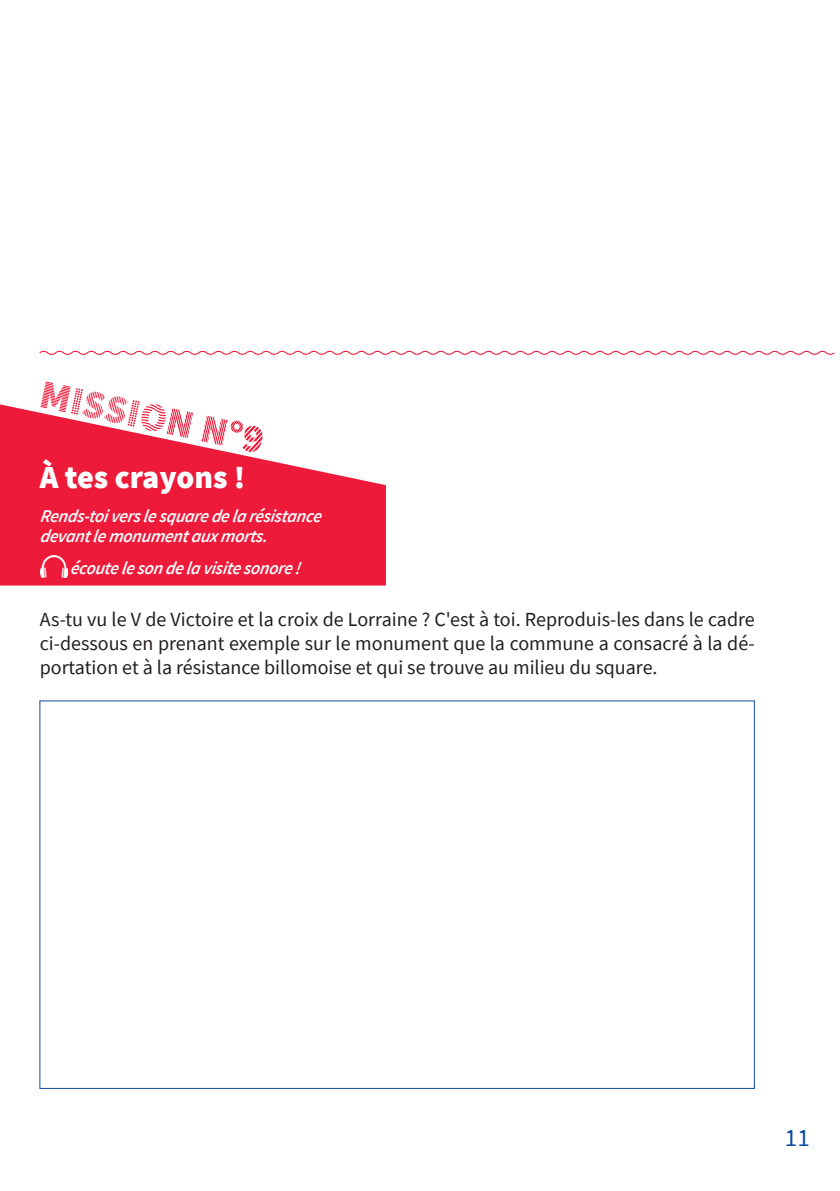
<style>
.page{position:relative;width:840px;height:1191px;background:#fff}
.page>*{position:absolute;margin:0;border:0;box-sizing:border-box;transform-origin:0 0}
.t1{font:900 32px "Source Sans Pro";color:#fff}
.t2{font:25px "Source Sans Pro";color:#0d4da1}
.t3{font:20px/24px "Source Sans Pro";color:#231f20;text-align:justify}
.t4{font:italic 600 18px/20px "Source Sans Pro";color:#fff}
</style>
<div class="page">
<svg style="left:41px;top:381px;width:99px;height:23px"></svg>
<svg style="left:39px;top:350px;width:796px;height:5px"></svg>
<svg style="left:0;top:404px;width:386px;height:181px;fill:#ed1a3a"></svg>
<img style="left:40px;top:555px;width:28px;height:22px">
<h1 class="t1" style="left:40px;top:457px;width:207px">À tes crayons !</h1>
<p class="t4" style="left:40px;top:506px;width:286px">Rends-toivers le square de la résistance devantle monumentaux morts.</p>
<p class="t4" style="left:70px;top:557px;width:235px">écoute le son de la visite sonore !</p>
<p class="t3" style="left:40px;top:606px;width:716px">As-tu vu le V de Victoire et la croix de Lorraine ? C'est à toi. Reproduis-les dans le cadre ci-dessous en prenant exemple sur le monument que la commune a consacré à la dé&shy;portation et à la résistance billomoise et qui se trouve au milieu du square.</p>
<p class="t2" style="left:784px;top:1121px;width:26px">11</p>
</div>
